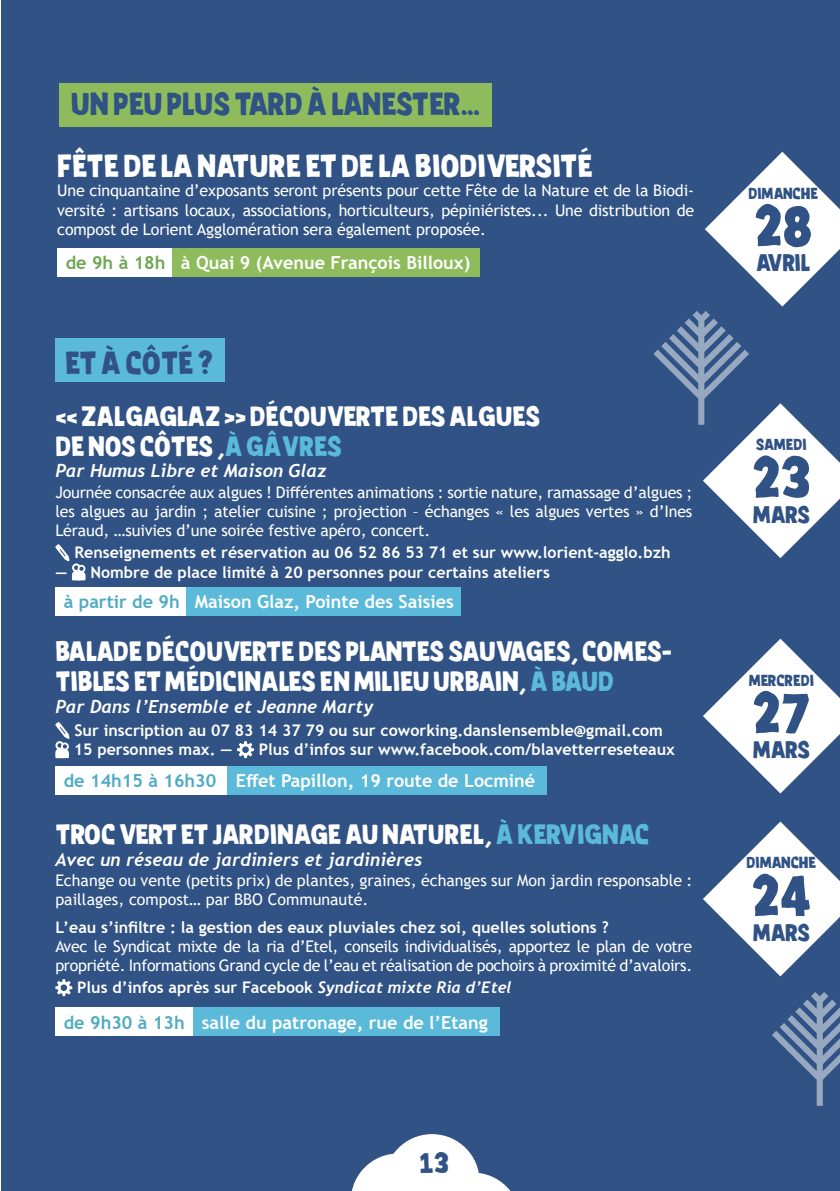
<style>
.page{position:relative;width:840px;height:1191px;background:#fff}
.page>*{position:absolute;margin:0;border:0;box-sizing:border-box;transform-origin:0 0}
.t1{font:56px "Tanuki";color:#305284}
.t2{font:32px "Tanuki";color:#fff}
.t3{font:32px "Tanuki";letter-spacing:-.015em;color:#305284}
.t4{font:28px/30px "Tanuki";color:#fff}
.t5{font:28px "Tanuki";color:#305284}
.t6{font:24px "Tanuki";letter-spacing:-.04em;color:#305284}
.t7{font:700 18px "Trebuchet MS";color:#fff}
.t8{font:italic 700 18px "Trebuchet";color:#fff}
.t9{font:16px/19.2px "Trebuchet MS";letter-spacing:-.01em;color:#fff;text-align:justify}
.t10{font:700 16px/19.2px "Trebuchet MS";color:#fff}
.t11{font:16px "Tanuki";color:#305284}
.s1{color:#6fa651}
.s2{color:#5bbad9}
.s3{color:#4fabc4}
.s4{font-family:"Trebuchet";font-style:italic}
</style>
<div class="page">
<div style="left:1px;top:0;width:838px;height:1191px;background:#305284"></div>
<svg style="left:352px;top:1134px;width:159px;height:57px"></svg>
<svg style="left:55px;top:544px;width:31px;height:37px"></svg>
<div style="left:55px;top:587px;width:216px;height:29px;background:#fff"></div>
<div style="left:186px;top:587px;width:274px;height:29px;background:#5bbad9"></div>
<svg style="left:703px;top:638px;width:136px;height:155px"></svg>
<svg style="left:55px;top:722px;width:15px;height:37px"></svg>
<svg style="left:237px;top:741px;width:17px;height:17px"></svg>
<div style="left:55px;top:766px;width:216px;height:28px;background:#fff"></div>
<div style="left:227px;top:766px;width:320px;height:28px;background:#5bbad9"></div>
<svg style="left:703px;top:821px;width:136px;height:155px"></svg>
<div style="left:55px;top:1007px;width:216px;height:29px;background:#fff"></div>
<div style="left:193px;top:1007px;width:306px;height:29px;background:#5bbad9"></div>
<svg style="left:55px;top:979px;width:17px;height:17px"></svg>
<div style="left:59px;top:83px;width:432px;height:44px;background:#8ebc5d"></div>
<svg style="left:772px;top:992px;width:67px;height:113px"></svg>
<div style="left:55px;top:338px;width:169px;height:44px;background:#5bbad9"></div>
<svg style="left:653px;top:152px;width:186px;height:406px"></svg>
<div style="left:57px;top:248px;width:216px;height:28px;background:#fff"></div>
<div style="left:172px;top:248px;width:307px;height:28px;background:#8ebc5d"></div>
<h2 class="t3" style="left:71px;top:85px;width:410px">UN PEU PLUS TARD À LANESTER…</h2>
<h2 class="t2" style="left:74px;top:143px;width:12px">ˆ</h2>
<h2 class="t2" style="left:57px;top:147px;width:537px">FETE DE LA NATURE ET DE LA BIODIVERSITÉ</h2>
<p class="t9" style="left:57px;top:181px;width:638px">Une cinquantaine d’exposants seront présents pour cette Fête de la Nature et de la Biodi&shy;versité : artisans locaux, associations, horticulteurs, pépiniéristes... Une distribution de compost de Lorient Agglomération sera également proposée.</p>
<p class="t7" style="left:66px;top:251px;width:406px"><span class="s1">de 9h à 18h</span> à Quai 9 (Avenue François Billoux)</p>
<h2 class="t3" style="left:65px;top:344px;width:149px">ET À CÔTÉ ?</h2>
<h3 class="t4" style="left:55px;top:401px;width:486px">« ZALGAGLAZ » DÉCOUVERTE DES ALGUES<br>DE NOS CÔTES ,<span class="s2">À GÂVRES</span></h3>
<p class="t8" style="left:55px;top:459px;width:273px">Par Humus Libre et Maison Glaz</p>
<p class="t9" style="left:55px;top:482px;width:638px">Journée consacrée aux algues ! Différentes animations : sortie nature, ramassage d’algues ; les algues au jardin ; atelier cuisine ; projection – échanges « les algues vertes » d’Ines Léraud, …suivies d’une soirée festive apéro, concert.</p>
<p class="t10" style="left:74px;top:543px;width:597px">Renseignements et réservation au 06 52 86 53 71 et sur www.lorient-agglo.bzh</p>
<p class="t10" style="left:55px;top:562px;width:496px">— Nombre de place limité à 20 personnes pour certains ateliers</p>
<p class="t7" style="left:64px;top:591px;width:391px"><span class="s3">à partir de 9h</span> Maison Glaz, Pointe des Saisies</p>
<h3 class="t4" style="left:55px;top:636px;width:618px">BALADE DÉCOUVERTE DES PLANTES SAUVAGES, COMES-<br>TIBLES ET MÉDICINALES EN MILIEU URBAIN, <span class="s2">À BAUD</span></h3>
<p class="t8" style="left:55px;top:695px;width:319px">Par Dans l’Ensemble et Jeanne Marty</p>
<p class="t10" style="left:74px;top:721px;width:590px">Sur inscription au 07 83 14 37 79 ou sur coworking.danslensemble@gmail.com<br>15 personnes max. —</p>
<p class="t10" style="left:259px;top:740px;width:417px">Plus d’infos sur www.facebook.com/blavetterreseteaux</p>
<p class="t7" style="left:64px;top:769px;width:472px"><span class="s3">de 14h15 à 16h30</span> Effet Papillon, 19 route de Locminé</p>
<h3 class="t4" style="left:55px;top:819px;width:595px">TROC VERT ET JARDINAGE AU NATUREL, <span class="s2">À KERVIGNAC</span></h3>
<p class="t8" style="left:55px;top:847px;width:368px">Avec un réseau de jardiniers et jardinières</p>
<p class="t9" style="left:55px;top:870px;width:638px">Echange ou vente (petits prix) de plantes, graines, échanges sur Mon jardin responsable : paillages, compost… par BBO Communauté.</p>
<p class="t10" style="left:55px;top:917px;width:554px">L’eau s’infiltre : la gestion des eaux pluviales chez soi, quelles solutions ?</p>
<p class="t9" style="left:55px;top:936px;width:638px">Avec le Syndicat mixte de la ria d’Etel, conseils individualisés, apportez le plan de votre propriété. Informations Grand cycle de l’eau et réalisation de pochoirs à proximité d’avaloirs.</p>
<p class="t10" style="left:77px;top:978px;width:436px">Plus d’infos après sur Facebook <span class="s4">Syndicat mixte Ria d’Etel</span></p>
<p class="t7" style="left:64px;top:1011px;width:425px"><span class="s3">de 9h30 à 13h</span> salle du patronage, rue de l’Etang</p>
<h3 class="t5" style="left:419px;top:1147px;width:31px">13</h3>
<p class="t11" style="left:748px;top:184px;width:71px">DIMANCHE</p>
<h1 class="t1" style="left:753px;top:194px;width:60px">28</h1>
<h3 class="t6" style="left:755px;top:249px;width:56px">AVRIL</h3>
<p class="t11" style="left:755px;top:435px;width:52px">SAMEDI</p>
<h1 class="t1" style="left:751px;top:445px;width:60px">23</h1>
<h3 class="t6" style="left:752px;top:500px;width:59px">MARS</h3>
<p class="t11" style="left:748px;top:670px;width:67px">MERCREDI</p>
<h1 class="t1" style="left:751px;top:681px;width:60px">27</h1>
<h3 class="t6" style="left:752px;top:736px;width:59px">MARS</h3>
<p class="t11" style="left:746px;top:853px;width:71px">DIMANCHE</p>
<h1 class="t1" style="left:750px;top:864px;width:62px">24</h1>
<h3 class="t6" style="left:752px;top:918px;width:59px">MARS</h3>
</div>
